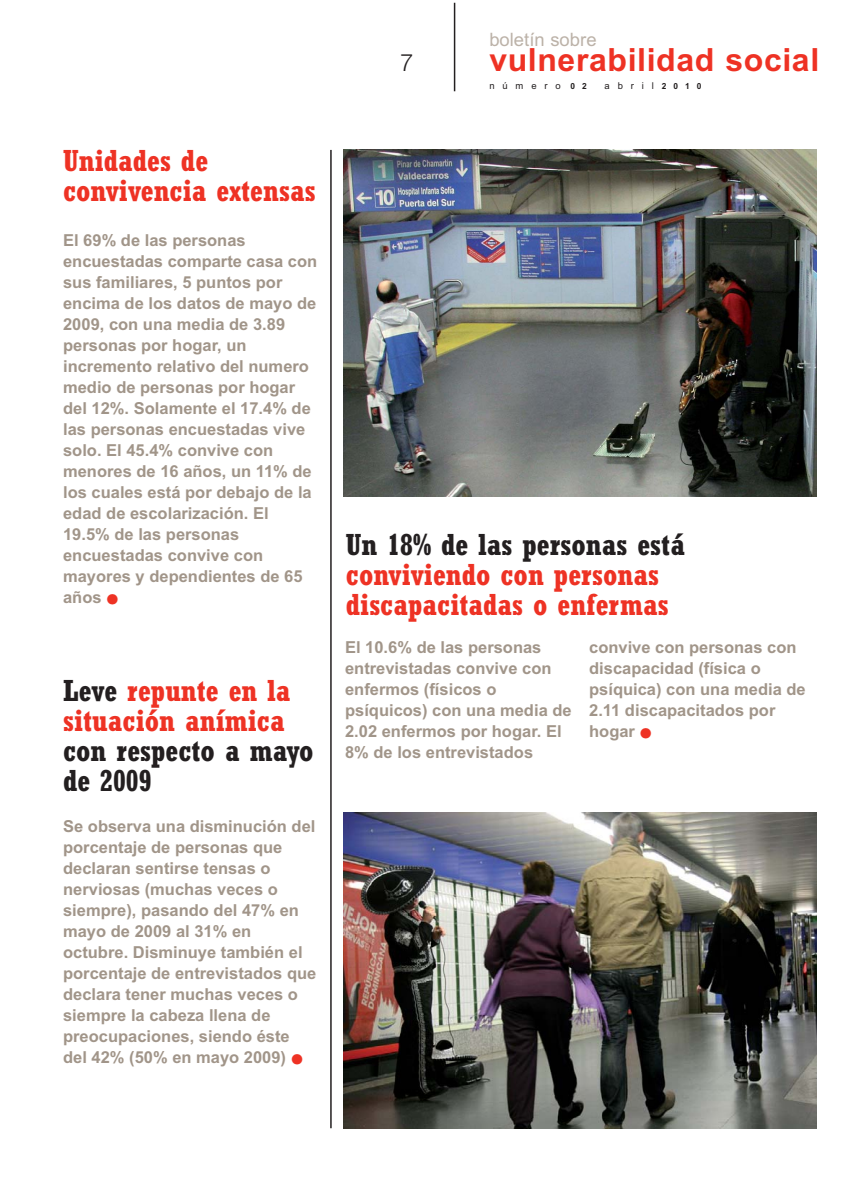
<style>
.page{position:relative;width:851px;height:1191px;background:#fff}
.page>*{position:absolute;margin:0;border:0;box-sizing:border-box;transform-origin:0 0}
.t1{font:700 31.95px "Arial";letter-spacing:.02em;color:#ee3224}
.t2{font:700 condensed 30px/30px "Rockwell";color:#ee3224}
.t3{font:700 condensed 30px/30px "Rockwell";color:#231f20}
.t4{font:300 24px "Helvetica Neue";color:#231f20}
.t5{font:18.45px "Arial";color:#bcb2a8}
.t6{font:700 16.5px/21px "Arial";color:#a19589}
.t7{font:9.45px "Arial";letter-spacing:.835em;color:#231f20}
.s1{font-size:36px;color:#ee3224}
.s2{color:#231f20}
.s3{font-weight:700;font-size:8.4px}
</style>
<div class="page">
<hr style="left:454px;top:3px;width:1px;height:88px;background:#231f20">
<img style="left:344px;top:812px;width:472px;height:316px">
<img style="left:344px;top:150px;width:472px;height:347px">
<hr style="left:330px;top:150px;width:1px;height:978px;background:#231f20">
<h2 class="t2" style="left:63px;top:149px;width:254px">Unidades de convivencia extensas</h2>
<p class="t6" style="left:63px;top:231px;width:256px">El 69% de las personas encuestadas comparte casa con sus familiares, 5 puntos por encima de los datos de mayo de<br>2009, con una media de 3.89 personas por hogar, un incremento relativo del numero medio de personas por hogar del 12%. Solamente el 17.4% de las personas encuestadas vive solo. El 45.4% convive con menores de 16 años, un 11% de los cuales está por debajo de la edad de escolarización. El<br>19.5% de las personas encuestadas convive con mayores y dependientes de 65 años <span class="s1">•</span></p>
<h2 class="t2" style="left:63px;top:679px;width:229px"><span class="s2">Leve</span> repunte en la situación anímica</h2>
<h2 class="t3" style="left:63px;top:739px;width:252px">con respecto a mayo de 2009</h2>
<p class="t6" style="left:63px;top:817px;width:255px">Se observa una disminución del porcentaje de personas que declaran sentirse tensas o nerviosas (muchas veces o siempre), pasando del 47% en mayo de 2009 al 31% en octubre. Disminuye también el porcentaje de entrevistados que declara tener muchas veces o siempre la cabeza llena de preocupaciones, siendo éste del 42% (50% en mayo 2009) <span class="s1">•</span></p>
<p class="t5" style="left:489px;top:33px;width:109px">boletín sobre</p>
<p class="t7" style="left:489px;top:82px;width:99px">número <span class="s3">02</span></p>
<p class="t7" style="left:604px;top:82px;width:99px">abril<span class="s3">2010</span></p>
<h3 class="t4" style="left:400px;top:54px;width:15px">7</h3>
<h1 class="t1" style="left:489px;top:48px;width:331px">vulnerabilidad social</h1>
<h2 class="t3" style="left:346px;top:532px;width:340px">Un 18% de las personas está</h2>
<h2 class="t2" style="left:346px;top:562px;width:324px">conviviendo con personas discapacitadas o enfermas</h2>
<p class="t6" style="left:345px;top:638px;width:228px">El 10.6% de las personas entrevistadas convive con enfermos (físicos o psíquicos) con una media de<br>2.02 enfermos por hogar. El<br>8% de los entrevistados</p>
<p class="t6" style="left:589px;top:638px;width:218px">convive con personas con discapacidad (física o psíquica) con una media de<br>2.11 discapacitados por hogar <span class="s1">•</span></p>
</div>
